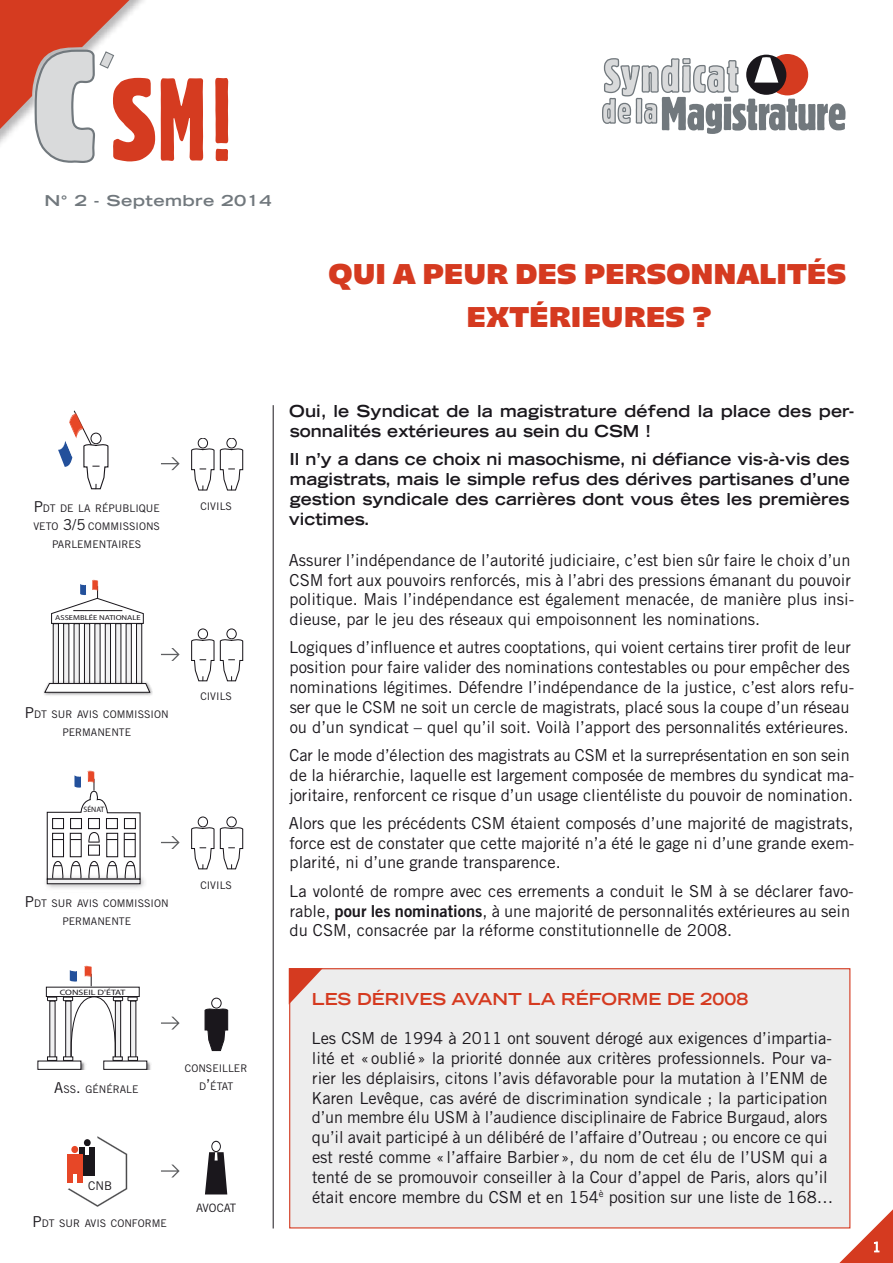
<style>
.page{position:relative;width:893px;height:1263px;background:#fff}
.page>*{position:absolute;margin:0;border:0;box-sizing:border-box;transform-origin:0 0}
.t1{font:28.5px/43.5px "Majoris";color:#d53a20;text-align:center}
.t2{font:16.5px/19.8px "Trade Gothic LT Std";color:#1a171c}
.t3{font:700 expanded 16.5px/19.8px "Trade Gothic LT Std";color:#1a171c}
.t4{font:700 expanded 16.5px "Trade Gothic LT Std";color:#d53a20}
.t5{font:700 expanded 15px "Trade Gothic LT Std";letter-spacing:.025em;color:#71787d;scale:1.13 1}
.t6{font:12px "Trade Gothic LT Std";color:#1a171c}
.t7{font:11.55px "Trade Gothic LT Std";color:#1a171c}
.t8{font:10.5px/18px "Trade Gothic LT Std";color:#1a171c;text-align:center}
.t9{font:7.8px "Myriad Pro";color:#1a171c;scale:1.27 1}
.t10{font:7.8px "Myriad Pro";color:#1a171c}
.t11{font:7.2px "Myriad Pro";color:#1a171c;scale:1.2 1}
.s1{font-size:15px}
.s2{font-family:"Trade Gothic LT Std Bd 2"}
</style>
<div class="page">
<svg style="left:839px;top:1209px;width:54px;height:54px"></svg>
<div style="left:767px;top:54px;width:41px;height:41px;background:#d53b20;border-radius:50%"></div>
<div style="left:746px;top:55px;width:40px;height:40px;background:#1a171c;border-radius:50%"></div>
<svg style="left:602px;top:57px;width:243px;height:77px"></svg>
<svg style="left:161px;top:78px;width:42px;height:83px"></svg>
<svg style="left:215px;top:78px;width:13px;height:83px"></svg>
<hr style="left:273px;top:405px;width:1px;height:823px;background:#1a171c">
<div style="left:290px;top:969px;width:560px;height:259px;background:#ededed"></div>
<div style="left:289px;top:968px;width:561px;height:260px;border:1px solid #d53a20"></div>
<svg style="left:289px;top:968px;width:34px;height:36px"></svg>
<svg style="left:161px;top:457px;width:19px;height:13px"></svg>
<svg style="left:161px;top:648px;width:19px;height:13px"></svg>
<svg style="left:161px;top:1164px;width:19px;height:13px"></svg>
<div style="left:74px;top:624px;width:5px;height:60px;background:#f1f1f2"></div>
<div style="left:74px;top:623px;width:6px;height:61px;border:1px solid #1a171c"></div>
<div style="left:64px;top:624px;width:5px;height:60px;background:#f1f1f2"></div>
<div style="left:63px;top:623px;width:6px;height:61px;border:1px solid #1a171c"></div>
<div style="left:53px;top:624px;width:5px;height:60px;background:#f1f1f2"></div>
<div style="left:53px;top:623px;width:6px;height:61px;border:1px solid #1a171c"></div>
<div style="left:84px;top:624px;width:6px;height:60px;background:#f1f1f2"></div>
<div style="left:84px;top:623px;width:6px;height:61px;border:1px solid #1a171c"></div>
<div style="left:95px;top:624px;width:5px;height:60px;background:#f1f1f2"></div>
<div style="left:105px;top:624px;width:6px;height:60px;background:#f1f1f2"></div>
<div style="left:105px;top:623px;width:6px;height:61px;border:1px solid #1a171c"></div>
<div style="left:116px;top:624px;width:5px;height:60px;background:#f1f1f2"></div>
<div style="left:115px;top:623px;width:6px;height:61px;border:1px solid #1a171c"></div>
<div style="left:126px;top:624px;width:5px;height:60px;background:#f1f1f2"></div>
<div style="left:126px;top:623px;width:6px;height:61px;border:1px solid #1a171c"></div>
<div style="left:137px;top:624px;width:5px;height:60px;background:#f1f1f2"></div>
<div style="left:136px;top:623px;width:6px;height:61px;border:1px solid #1a171c"></div>
<img style="left:43px;top:680px;width:109px;height:16px">
<svg style="left:44px;top:683px;width:106px;height:10px"></svg>
<svg style="left:51px;top:579px;width:93px;height:45px"></svg>
<hr style="left:73px;top:610px;width:49px;height:1px;background:#1a171c">
<svg style="left:58px;top:410px;width:51px;height:80px"></svg>
<svg style="left:68px;top:1136px;width:59px;height:71px"></svg>
<div style="left:67px;top:1154px;width:16px;height:29px;background:#e74727"></div>
<hr style="left:73px;top:1174px;width:4px;height:12px;background:#fff">
<div style="left:71px;top:1146px;width:7px;height:7px;background:#e74727;border-radius:50%"></div>
<div style="left:198px;top:438px;width:10px;height:10px;border:1px solid #1a171c;border-radius:50%"></div>
<div style="left:227px;top:438px;width:10px;height:10px;border:1px solid #1a171c;border-radius:50%"></div>
<svg style="left:191px;top:448px;width:53px;height:43px"></svg>
<div style="left:198px;top:629px;width:10px;height:10px;border:1px solid #1a171c;border-radius:50%"></div>
<div style="left:227px;top:629px;width:10px;height:10px;border:1px solid #1a171c;border-radius:50%"></div>
<svg style="left:191px;top:638px;width:53px;height:44px"></svg>
<svg style="left:161px;top:836px;width:19px;height:13px"></svg>
<img style="left:46px;top:877px;width:99px;height:12px">
<div style="left:47px;top:879px;width:93px;height:5px;background:#f1f1f2"></div>
<div style="left:47px;top:878px;width:94px;height:6px;border:1px solid #1a171c"></div>
<svg style="left:46px;top:770px;width:95px;height:110px"></svg>
<div style="left:198px;top:817px;width:10px;height:10px;border:1px solid #1a171c;border-radius:50%"></div>
<div style="left:227px;top:817px;width:10px;height:10px;border:1px solid #1a171c;border-radius:50%"></div>
<svg style="left:191px;top:826px;width:53px;height:44px"></svg>
<div style="left:212px;top:1141px;width:9px;height:11px;border:1px solid #1a171c;border-radius:50%"></div>
<svg style="left:205px;top:1152px;width:22px;height:42px"></svg>
<svg style="left:161px;top:1017px;width:19px;height:12px"></svg>
<div style="left:50px;top:1001px;width:5px;height:57px;background:#f1f1f2"></div>
<div style="left:131px;top:1001px;width:5px;height:57px;background:#f1f1f2"></div>
<div style="left:130px;top:1001px;width:6px;height:57px;border:1px solid #1a171c"></div>
<div style="left:47px;top:997px;width:10px;height:4px;border:1px solid #1a171c"></div>
<div style="left:63px;top:997px;width:10px;height:4px;border:1px solid #1a171c"></div>
<div style="left:113px;top:997px;width:10px;height:4px;border:1px solid #1a171c"></div>
<div style="left:128px;top:997px;width:10px;height:4px;border:1px solid #1a171c"></div>
<div style="left:47px;top:1056px;width:10px;height:5px;border:1px solid #1a171c"></div>
<div style="left:63px;top:1056px;width:10px;height:5px;border:1px solid #1a171c"></div>
<svg style="left:64px;top:997px;width:58px;height:63px"></svg>
<div style="left:113px;top:1056px;width:10px;height:5px;border:1px solid #1a171c"></div>
<div style="left:128px;top:1056px;width:10px;height:5px;border:1px solid #1a171c"></div>
<img style="left:37px;top:1060px;width:48px;height:9px">
<div style="left:38px;top:1061px;width:43px;height:8px;background:#fff"></div>
<img style="left:103px;top:1060px;width:48px;height:9px">
<div style="left:104px;top:1061px;width:43px;height:8px;background:#fff"></div>
<div style="left:46px;top:987px;width:94px;height:10px;border:1px solid #1a171c"></div>
<svg style="left:70px;top:965px;width:22px;height:21px"></svg>
<div style="left:211px;top:998px;width:10px;height:10px;border:1px solid #1a171c;border-radius:50%"></div>
<svg style="left:204px;top:1008px;width:25px;height:43px"></svg>
<svg style="left:0;top:0;width:155px;height:163px"></svg>
<p class="t5" style="left:44px;top:191px;width:202px">N° 2 - Septembre 2014</p>
<h1 class="t1" style="left:329px;top:251px;width:519px">QUI A PEUR DES PERSONNALITÉS<br>EXTÉRIEURES ?</h1>
<p class="t8" style="left:33px;top:499px;width:128px"><span class="s1">P</span>DT DE LA RÉPUBLIQUE<br>VETO <span class="s1">3/5</span> COMMISSIONS<br>PARLEMENTAIRES</p>
<p class="t11" style="left:55px;top:613px;width:73px">ASSEMBLÉE NATIONALE</p>
<p class="t8" style="left:200px;top:497px;width:33px">CIVILS</p>
<p class="t8" style="left:25px;top:705px;width:145px"><span class="s1">P</span>DT SUR AVIS COMMISSION<br>PERMANENTE</p>
<p class="t8" style="left:200px;top:687px;width:33px">CIVILS</p>
<p class="t10" style="left:84px;top:805px;width:22px">SÉNAT</p>
<p class="t8" style="left:25px;top:894px;width:145px"><span class="s1">P</span>DT SUR AVIS COMMISSION<br>PERMANENTE</p>
<p class="t9" style="left:60px;top:988px;width:53px">CONSEIL D'ÉTAT</p>
<p class="t8" style="left:200px;top:876px;width:33px">CIVILS</p>
<p class="t8" style="left:54px;top:1080px;width:86px"><span class="s1">A</span>SS<span class="s1">.</span> GÉNÉRALE</p>
<p class="t8" style="left:185px;top:1059px;width:64px">CONSEILLER<br>D<span class="s1">’</span>ÉTAT</p>
<p class="t6" style="left:88px;top:1178px;width:9px">CNB</p>
<p class="t8" style="left:33px;top:1214px;width:136px"><span class="s1">P</span>DT SUR AVIS CONFORME</p>
<p class="t7" style="left:196px;top:1200px;width:42px">AVOCAT</p>
<p class="t3" style="left:289px;top:401px;width:566px">Oui, le Syndicat de la magistrature défend la place des per&shy;sonnalités extérieures au sein du CSM !</p>
<p class="t3" style="left:289px;top:449px;width:563px;text-align:justify">Il n’y a dans ce choix ni masochisme, ni défiance vis-à-vis des magistrats, mais le simple refus des dérives partisanes d’une gestion syndicale des carrières dont vous êtes les premières victimes.</p>
<p class="t2" style="left:289px;top:550px;width:567px">Assurer l’indépendance de l’autorité judiciaire, c’est bien sûr faire le choix d’un CSM fort aux pouvoirs renforcés, mis à l’abri des pressions émanant du pouvoir politique. Mais l’indépendance est également menacée, de manière plus insi&shy;dieuse, par le jeu des réseaux qui empoisonnent les nominations.</p>
<p class="t2" style="left:289px;top:637px;width:567px">Logiques d’influence et autres cooptations, qui voient certains tirer profit de leur position pour faire valider des nominations contestables ou pour empêcher des nominations légitimes. Défendre l’indépendance de la justice, c’est alors refu&shy;ser que le CSM ne soit un cercle de magistrats, placé sous la coupe d’un réseau ou d’un syndicat – quel qu’il soit. Voilà l’apport des personnalités extérieures.</p>
<p class="t2" style="left:289px;top:745px;width:567px">Car le mode d’élection des magistrats au CSM et la surreprésentation en son sein de la hiérarchie, laquelle est largement composée de membres du syndicat ma&shy;joritaire, renforcent ce risque d’un usage clientéliste du pouvoir de nomination.</p>
<p class="t2" style="left:289px;top:813px;width:567px;text-align:justify">Alors que les précédents CSM étaient composés d’une majorité de magistrats, force est de constater que cette majorité n’a été le gage ni d’une grande exem&shy;plarité, ni d’une grande transparence.</p>
<p class="t2" style="left:289px;top:881px;width:566px">La volonté de rompre avec ces errements a conduit le SM à se déclarer favo&shy;rable, <span class="s2">pour les nominations</span>, à une majorité de personnalités extérieures au sein du CSM, consacrée par la réforme constitutionnelle de 2008.</p>
<p class="t4" style="left:312px;top:988px;width:438px">Les dérives avant la réform e de 2008</p>
<p class="t2" style="left:311px;top:1028px;width:523px">Les CSM de 1994 à 2011 ont souvent dérogé aux exigences d’impartia&shy;lité et «oublié » la priorité donnée aux critères professionnels. Pour va&shy;rier les déplaisirs, citons l’avis défavorable pour la mutation à l’ENM de Karen Levêque, cas avéré de discrimination syndicale ; la participation d’un membre élu USM à l’audience disciplinaire de Fabrice Burgaud, alors qu’il avait participé à un délibéré de l’affaire d’Outreau ; ou encore ce qui est resté comme « l’affaire Barbier », du nom de cet élu de l’USM qui a tenté de se promouvoir conseiller à la Cour d’appel de Paris, alors qu’il était encore membre du CSM et en 154<sup>è</sup> position sur une liste de 168…</p>
</div>
